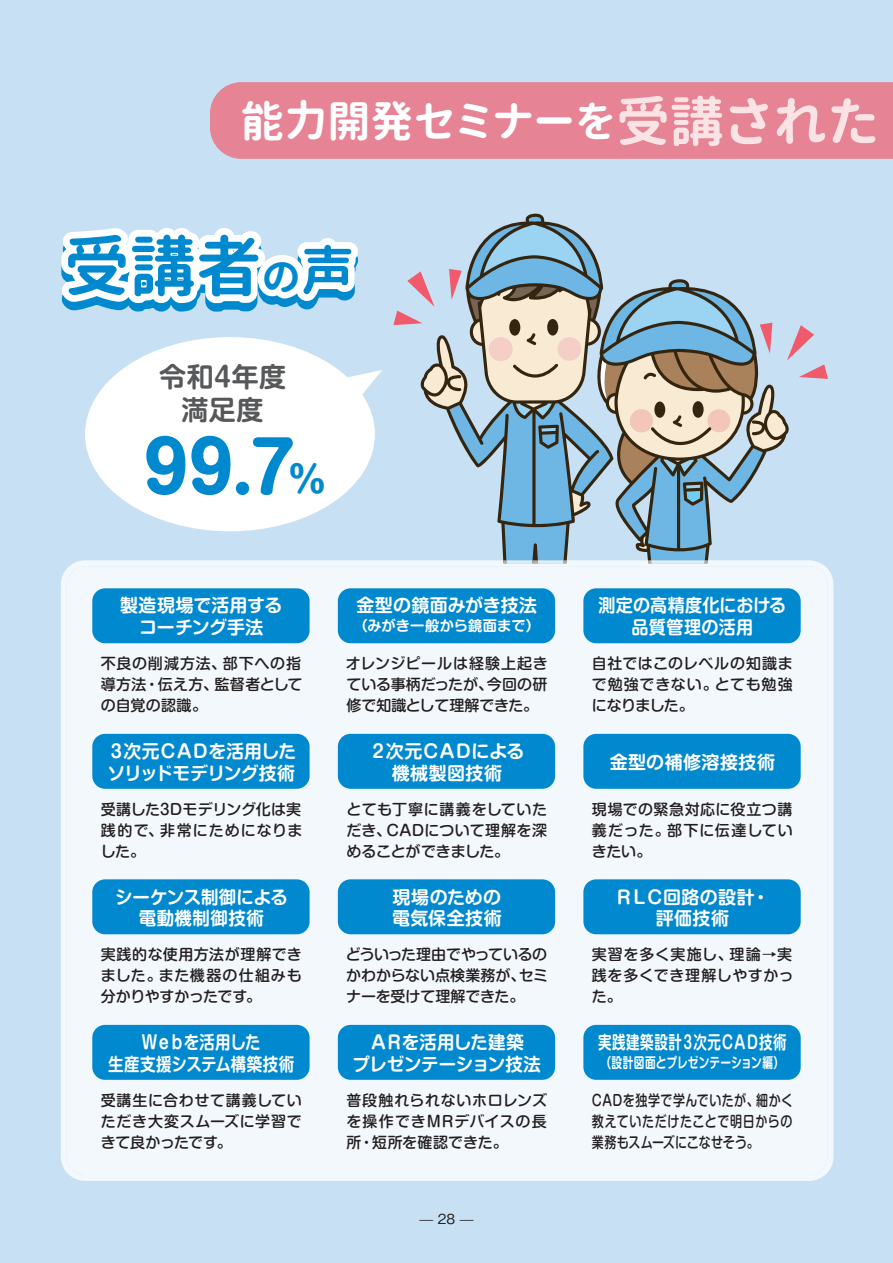
<style>
.page{position:relative;width:893px;height:1263px;background:#c7e0f3}
.page>*{position:absolute;margin:0;border:0;box-sizing:border-box;transform-origin:0 0}
.t1{font:700 69px "Shin M Go Pro";color:#0089cf}
.t2{font:700 66px "Gen Jyuu Gothic X";color:#0089cf}
.t3{font:700 43.05px "Gen Jyuu Gothic X";letter-spacing:-.015em;color:#fff}
.t4{font:700 27px/32.4px "Shin M Go Pro De";letter-spacing:.015em;color:#57585a;text-align:center}
.t5{font:700 18px/21.6px "Shin M Go Pro De";color:#fff;text-align:center}
.t6{font:700 18px/21.6px "Shin M Go Pro De";letter-spacing:.02em;color:#fff}
.t7{font:700 18px/21.6px "Shin M Go Pro De";letter-spacing:-.04em;color:#fff}
.t8{font:700 18px/21.6px "Shin M Go Pro De";color:#fff;text-align:center;scale:.86 1}
.t9{font:700 18px/21.6px "Shin M Go Pro De";letter-spacing:-.02em;color:#fff;text-align:center}
.t10{font:700 18px/21.6px "Shin M Go Pro De";color:#fff;text-align:center;scale:.95 1}
.t11{font:700 18px "Shin M Go Pro De";letter-spacing:.035em;color:#fff;scale:.75 1}
.t12{font:700 18px "Shin M Go Pro De";letter-spacing:.03em;color:#fff}
.t13{font:500 15px/21px "Shin M Go Pro";letter-spacing:.025em;color:#231f20;text-align:justify}
.t14{font:500 15px/21px "Shin M Go Pro";letter-spacing:.025em;color:#231f20;text-align:justify;scale:.8 1}
.t15{font:700 14.25px "Shin M Go Pro De";letter-spacing:.005em;color:#fff;scale:.75 1}
.t16{font:700 14.25px "Shin M Go Pro De";letter-spacing:.005em;color:#fff}
.t17{font:13.8px "Gothic BBB Pro Mediu 1";color:#231f20}
.s1{font-size:54px;color:#f9e3e4}
.s2{font-size:39px}
.s3{font-size:39px;color:#fff}
.s4{font-size:54px}
.s5{font-size:54px;color:#fff}
.s6{font-size:36px}
</style>
<div class="page">
<hr style="left:892px;top:0;width:1px;height:1263px;background:#feefbc">
<div style="left:61px;top:563px;width:772px;height:618px;background:#f3f8fd"></div>
<div style="left:92px;top:588px;width:218px;height:55px;background:#0089cf;border-radius:13px"></div>
<div style="left:338px;top:588px;width:217px;height:55px;background:#0089cf;border-radius:13px"></div>
<div style="left:583px;top:588px;width:218px;height:55px;background:#0089cf;border-radius:13px"></div>
<div style="left:92px;top:734px;width:218px;height:55px;background:#0089cf;border-radius:13px"></div>
<div style="left:338px;top:734px;width:217px;height:55px;background:#0089cf;border-radius:13px"></div>
<div style="left:583px;top:734px;width:218px;height:55px;background:#0089cf;border-radius:13px"></div>
<div style="left:92px;top:879px;width:218px;height:55px;background:#0089cf;border-radius:13px"></div>
<div style="left:338px;top:879px;width:217px;height:55px;background:#0089cf;border-radius:13px"></div>
<div style="left:583px;top:879px;width:218px;height:55px;background:#0089cf;border-radius:13px"></div>
<div style="left:92px;top:1025px;width:218px;height:55px;background:#0089cf;border-radius:13px"></div>
<div style="left:338px;top:1025px;width:217px;height:55px;background:#0089cf;border-radius:13px"></div>
<div style="left:583px;top:1025px;width:218px;height:55px;background:#0089cf;border-radius:13px"></div>
<svg style="left:61px;top:0;width:832px;height:563px"></svg>
<h3 class="t3" style="left:241px;top:90px;width:641px">能力開発セミナーを<span class="s1">受講された</span></h3>
<h2 class="t2" style="left:64px;top:227px;width:292px">受講者<span class="s2">の</span><span class="s3">の</span><span class="s4">声</span><span class="s5">声</span></h2>
<h3 class="t4" style="left:159px;top:358px;width:128px">令和4年度満足度</h3>
<h1 class="t1" style="left:144px;top:411px;width:183px">99.7<span class="s6">％</span></h1>
<p class="t5" style="left:120px;top:593px;width:164px">製造現場で活用するコーチング手法</p>
<p class="t13" style="left:101px;top:651px;width:203px">不良の削減方法、部下への指導方法・伝え方、監督者としての自覚の認識。</p>
<p class="t7" style="left:107px;top:738px;width:190px">３次元ＣＡＤを活用したソリッドモデリング技術</p>
<p class="t13" style="left:101px;top:797px;width:203px">受講した3Dモデリング化は実践的で、非常にためになりました。</p>
<p class="t5" style="left:115px;top:884px;width:174px">シーケンス制御による電動機制御技術</p>
<p class="t13" style="left:101px;top:942px;width:203px">実践的な使用方法が理解できました。また機器の仕組みも分かりやすかったです。</p>
<p class="t8" style="left:108px;top:1029px;width:218px">Ｗｅｂを活用した<br>生産支援システム構築技術</p>
<p class="t13" style="left:101px;top:1088px;width:203px">受講生に合わせて講義していただき大変スムーズに学習できて良かったです。</p>
<p class="t5" style="left:356px;top:593px;width:182px">金型の鏡面みがき技法</p>
<p class="t16" style="left:354px;top:614px;width:188px">（みがき一般から鏡面まで）</p>
<p class="t13" style="left:346px;top:651px;width:203px">オレンジピールは経験上起きている事柄だったが、今回の研修で知識として理解できた。</p>
<p class="t5" style="left:369px;top:738px;width:157px">２次元ＣＡＤによる機械製図技術</p>
<p class="t13" style="left:346px;top:797px;width:202px">とても丁寧に講義をしていただき、CADについて理解を深めることができました。</p>
<p class="t6" style="left:392px;top:884px;width:111px">現場のための電気保全技術</p>
<p class="t13" style="left:346px;top:942px;width:204px">どういった理由でやっているのかわからない点検業務が、セミナーを受けて理解できた。</p>
<p class="t9" style="left:352px;top:1029px;width:190px">ＡＲを活用した建築<br>プレゼンテーション技法</p>
<p class="t13" style="left:346px;top:1088px;width:202px">普段触れられないホロレンズを操作できMRデバイスの長所・短所を確認できた。</p>
<p class="t17" style="left:419px;top:1208px;width:56px">— 28 —</p>
<p class="t10" style="left:599px;top:593px;width:199px">測定の高精度化における品質管理の活用</p>
<p class="t13" style="left:592px;top:651px;width:202px">自社ではこのレベルの知識まで勉強できない。とても勉強になりました。</p>
<p class="t12" style="left:610px;top:747px;width:167px">金型の補修溶接技術</p>
<p class="t13" style="left:592px;top:797px;width:203px">現場での緊急対応に役立つ講義だった。部下に伝達していきたい。</p>
<p class="t6" style="left:615px;top:884px;width:156px;text-align:center">ＲＬＣ回路の設計・評価技術</p>
<p class="t13" style="left:592px;top:942px;width:203px">実習を多く実施し、理論→実践を多くでき理解しやすかった。</p>
<p class="t11" style="left:598px;top:1027px;width:253px">実践建築設計３次元ＣＡＤ技術</p>
<p class="t15" style="left:601px;top:1051px;width:246px">（設計図面とプレゼンテーション編）</p>
<p class="t14" style="left:592px;top:1088px;width:253px">CADを独学で学んでいたが、細かく教えていただけたことで明日からの業務もスムーズにこなせそう。</p>
</div>
